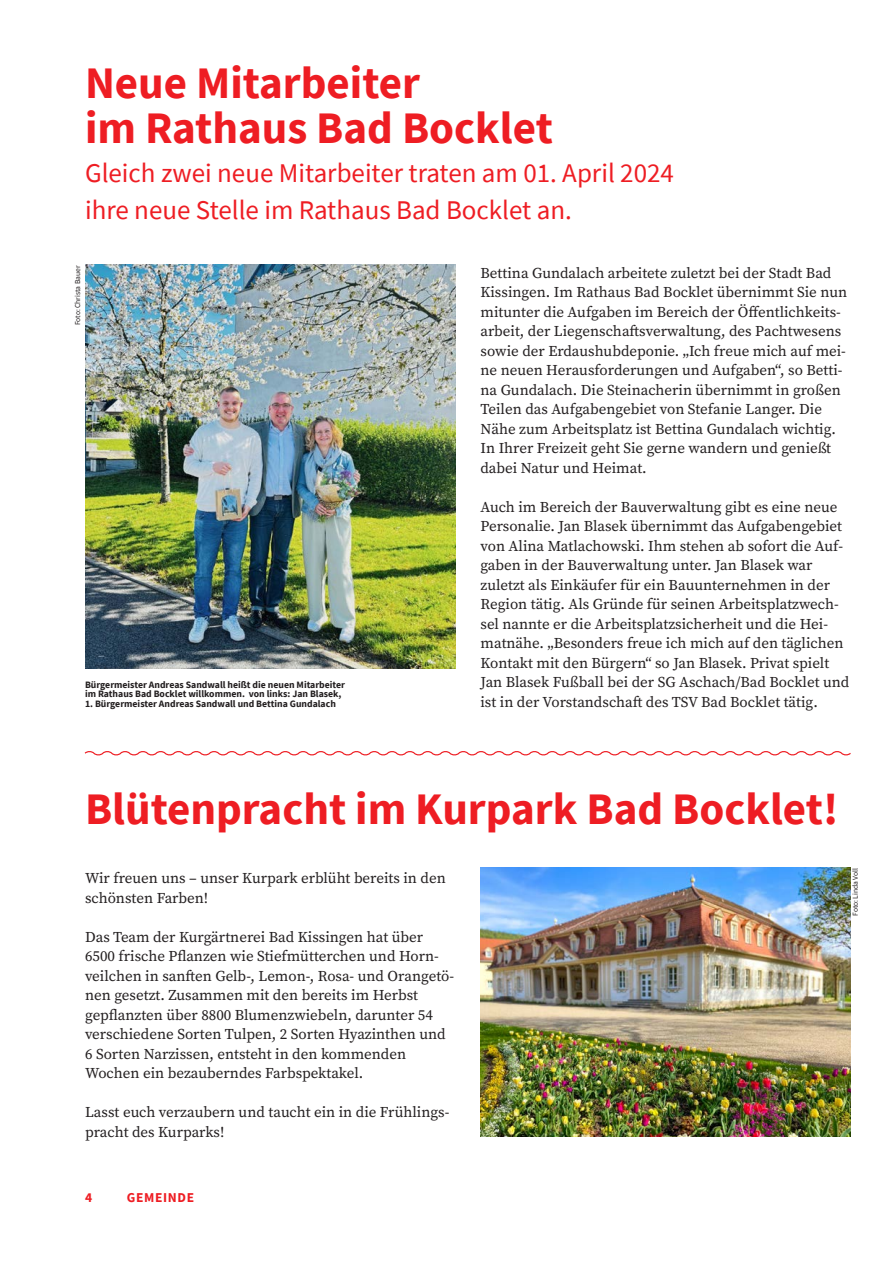
<style>
.page{position:relative;width:893px;height:1263px;background:#fff}
.page>*{position:absolute;margin:0;border:0;box-sizing:border-box;transform-origin:0 0}
.t1{font:700 45px/45px "Source Sans Pro";color:#ee1d23}
.t2{font:27px/37.5px "Source Sans Pro";color:#ee1d23}
.t3{font:15px/19.5px "Source Serif Pro";color:#231f20}
.t4{font:700 13.5px "Source Sans Pro";letter-spacing:.05em;color:#ee1d23}
.t5{font:700 9.75px/9.8px "Source Sans Pro";color:#231f20}
.t6{font:7.5px "Source Sans Pro";color:#231f20}
</style>
<div class="page">
<img style="left:85px;top:265px;width:370px;height:403px">
<img style="left:480px;top:868px;width:370px;height:268px">
<svg style="left:84px;top:751px;width:767px;height:5px"></svg>
<h1 class="t1" style="left:85px;top:59px;width:469px">Neue Mitarbeiter<br>im Rathaus Bad Bocklet</h1>
<h2 class="t2" style="left:85px;top:154px;width:590px">Gleich zwei neue Mitarbeiter traten am 01. April 2024 ihre neue Stelle im Rathaus Bad Bocklet an.</h2>
<p class="t6" style="left:73px;top:325px;width:61px;rotate:-90deg">Foto: Christa Bauer</p>
<p class="t5" style="left:85px;top:679px;width:262px">Bürgermeister Andreas Sandwall heißt die neuen Mitarbeiter im Rathaus Bad Bocklet willkommen. von links: Jan Blasek,</p>
<p class="t5" style="left:85px;top:699px;width:252px">1. Bürgermeister Andreas Sandwall und Bettina Gundalach</p>
<p class="t3" style="left:480px;top:263px;width:368px">Bettina Gundalach arbeitete zuletzt bei der Stadt Bad Kissingen. Im Rathaus Bad Bocklet übernimmt Sie nun mitunter die Aufgaben im Bereich der Öffentlichkeits&shy;arbeit, der Liegenschaftsverwaltung, des Pachtwesens sowie der Erdaushubdeponie. „Ich freue mich auf mei&shy;ne neuen Herausforderungen und Aufgaben“, so Betti&shy;na Gundalach. Die Steinacherin übernimmt in großen Teilen das Aufgabengebiet von Stefanie Langer. Die Nähe zum Arbeitsplatz ist Bettina Gundalach wichtig.<br>In Ihrer Freizeit geht Sie gerne wandern und genießt dabei Natur und Heimat.</p>
<p class="t3" style="left:480px;top:497px;width:370px">Auch im Bereich der Bauverwaltung gibt es eine neue Personalie. Jan Blasek übernimmt das Aufgabengebiet von Alina Matlachowski. Ihm stehen ab sofort die Auf&shy;gaben in der Bauverwaltung unter. Jan Blasek war zuletzt als Einkäufer für ein Bauunternehmen in der Region tätig. Als Gründe für seinen Arbeitsplatzwech&shy;sel nannte er die Arbeitsplatzsicherheit und die Hei&shy;matnähe. „Besonders freue ich mich auf den täglichen Kontakt mit den Bürgern“ so Jan Blasek. Privat spielt Jan Blasek Fußball bei der SG Aschach/Bad Bocklet und ist in der Vorstandschaft des TSV Bad Bocklet tätig.</p>
<h1 class="t1" style="left:85px;top:786px;width:755px">Blütenpracht im Kurpark Bad Bocklet!</h1>
<p class="t3" style="left:85px;top:868px;width:362px">Wir freuen uns – unser Kurpark erblüht bereits in den schönsten Farben!</p>
<p class="t3" style="left:85px;top:927px;width:371px">Das Team der Kurgärtnerei Bad Kissingen hat über 6500 frische Pflanzen wie Stiefmütterchen und Horn&shy;veilchen in sanften Gelb-, Lemon-, Rosa- und Orangetö&shy;nen gesetzt. Zusammen mit den bereits im Herbst gepflanzten über 8800 Blumenzwiebeln, darunter 54 verschiedene Sorten Tulpen, 2 Sorten Hyazinthen und 6 Sorten Narzissen, entsteht in den kommenden Wochen ein bezauberndes Farbspektakel.</p>
<p class="t3" style="left:85px;top:1102px;width:366px">Lasst euch verzaubern und taucht ein in die Frühlings&shy;pracht des Kurparks!</p>
<p class="t6" style="left:851px;top:916px;width:50px;rotate:-90deg">Foto: Linda Voll</p>
<p class="t4" style="left:85px;top:1188px;width:9px">4</p>
<p class="t4" style="left:127px;top:1188px;width:69px">GEMEINDE</p>
</div>
